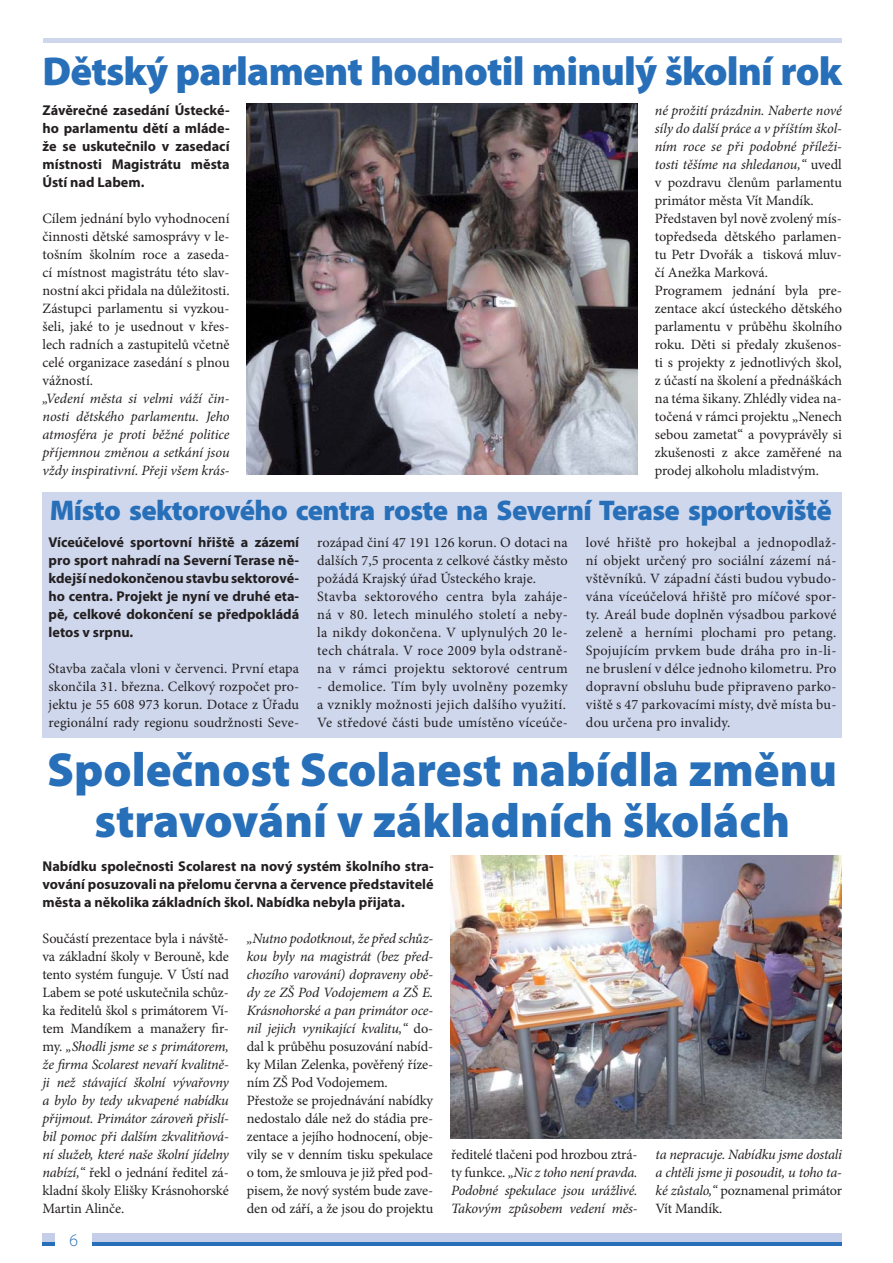
<style>
.page{position:relative;width:893px;height:1263px;background:#fff}
.page>*{position:absolute;margin:0;border:0;box-sizing:border-box;transform-origin:0 0}
.t1{font:900 48px/51px "Myriad Pro";color:#276fb8;text-align:center}
.t2{font:900 40.5px "Myriad Pro";letter-spacing:-.02em;color:#276fb8}
.t3{font:900 28.5px "Myriad Pro";letter-spacing:-.02em;color:#276fb8}
.t4{font:300 17.55px "Myriad Pro";color:#276fb8}
.t5{font:14.25px/18px "Minion Pro";color:#231f20;text-align:justify}
.t6{font:700 14.25px/18px "Myriad Pro";color:#231f20;text-align:justify}
.t7{font:italic 14.25px/18px "Minion Pro";letter-spacing:-.015em;color:#231f20;text-align:justify}
.t8{font:14.25px/18px "Minion Pro";letter-spacing:.02em;color:#231f20}
.t9{font:14.25px/18px "Minion Pro";letter-spacing:.03em;color:#231f20}
.s1{font-style:italic}
.s2{font-style:normal}
</style>
<div class="page">
<div style="left:92px;top:1237px;width:750px;height:9px;background:#276fb8"></div>
<div style="left:92px;top:1233px;width:750px;height:9px;background:#c4cee9"></div>
<div style="left:43px;top:1237px;width:12px;height:9px;background:#276fb8"></div>
<div style="left:43px;top:1233px;width:12px;height:9px;background:#c4cee9"></div>
<div style="left:43px;top:493px;width:799px;height:245px;background:#cfd7ed"></div>
<div style="left:43px;top:38px;width:799px;height:5px;background:#cfd7ed"></div>
<img style="left:247px;top:103px;width:391px;height:372px">
<img style="left:451px;top:855px;width:391px;height:283px">
<h2 class="t2" style="left:43px;top:56px;width:801px">Dětský parlament hodnotil minulý školní rok</h2>
<p class="t5" style="left:655px;top:102px;width:189px;text-align:left"><span class="s1">né prožití prázdnin. Naberte nové síly do další práce a v příštím škol&shy;ním roce se při podobné příleži&shy;tosti těšíme na shledanou,“</span> uvedl v pozdravu členům parlamentu primátor města Vít Mandík.<br>Představen byl nově zvolený mís&shy;topředseda dětského parlamen&shy;tu Petr Dvořák a tisková mluv&shy;čí Anežka Marková.<br>Programem jednání byla pre&shy;zentace akcí ústeckého dětského parlamentu v průběhu školního roku. Děti si předaly zkušenos&shy;ti s projekty z jednotlivých škol, z účastí na školení a přednáškách na téma šikany. Zhlédly videa na&shy;točená v rámci projektu „Nenech sebou zametat“ a povyprávěly si zkušenosti z akce zaměřené na prodej alkoholu mladistvým.</p>
<p class="t6" style="left:43px;top:102px;width:189px">Závěrečné zasedání Ústecké&shy;ho parlamentu dětí a mláde&shy;že se uskutečnilo v zasedací místnosti Magistrátu města Ústí nad Labem.</p>
<p class="t5" style="left:43px;top:210px;width:189px">Cílem jednání bylo vyhodnocení činnosti dětské samosprávy v le&shy;tošním školním roce a zaseda&shy;cí místnost magistrátu této slav&shy;nostní akci přidala na důležitosti.<br>Zástupci parlamentu si vyzkou&shy;šeli, jaké to je usednout v křes&shy;lech radních a zastupitelů včetně celé organizace zasedání s plnou vážností.</p>
<p class="t7" style="left:43px;top:390px;width:189px">„Vedení města si velmi váží čin&shy;nosti dětského parlamentu. Jeho atmosféra je proti běžné politice příjemnou změnou a setkání jsou vždy inspirativní. Přeji všem krás-</p>
<h3 class="t3" style="left:50px;top:500px;width:783px">Místo sektorového centra roste na Severní Terase sportoviště</h3>
<p class="t6" style="left:49px;top:534px;width:252px">Víceúčelové sportovní hřiště a zázemí pro sport nahradí na Severní Terase ně&shy;kdejší nedokončenou stavbu sektorové&shy;ho centra. Projekt je nyní ve druhé eta&shy;pě, celkové dokončení se předpokládá letos v srpnu.</p>
<p class="t5" style="left:49px;top:660px;width:252px">Stavba začala vloni v červenci. První etapa skončila 31. března. Celkový rozpočet pro&shy;jektu je 55 608 973 korun. Dotace z Úřadu regionální rady regionu soudržnosti Seve-</p>
<p class="t8" style="left:317px;top:534px;width:252px">rozápad činí 47 191 126 korun. O dotaci na dalších 7,5 procenta z celkové částky město požádá Krajský úřad Ústeckého kraje.<br>Stavba sektorového centra byla zaháje&shy;ná v 80. letech minulého století a neby&shy;la nikdy dokončena. V uplynulých 20 le&shy;tech chátrala. V roce 2009 byla odstraně&shy;na v rámci projektu sektorové centrum</p>
<p class="t9" style="left:317px;top:678px;width:252px">- demolice. Tím byly uvolněny pozemky a vznikly možnosti jejich dalšího využití.<br>Ve středové části bude umístěno víceúče-</p>
<p class="t5" style="left:586px;top:534px;width:252px">lové hřiště pro hokejbal a jednopodlaž&shy;ní objekt určený pro sociální zázemí ná&shy;vštěvníků. V západní části budou vybudo&shy;vána víceúčelová hřiště pro míčové spor&shy;ty. Areál bude doplněn výsadbou parkové zeleně a herními plochami pro petang.<br>Spojujícím prvkem bude dráha pro in-li&shy;ne bruslení v délce jednoho kilometru. Pro dopravní obsluhu bude připraveno parko&shy;viště s 47 parkovacími místy, dvě místa bu&shy;dou určena pro invalidy.</p>
<h1 class="t1" style="left:47px;top:749px;width:791px">Společnost Scolarest nabídla změnu stravování v základních školách</h1>
<p class="t6" style="left:43px;top:858px;width:393px">Nabídku společnosti Scolarest na nový systém školního stra&shy;vování posuzovali na přelomu června a července představitelé města a několika základních škol. Nabídka nebyla přijata.</p>
<p class="t5" style="left:43px;top:930px;width:188px">Součástí prezentace byla i návště&shy;va základní školy v Berouně, kde tento systém funguje. V Ústí nad Labem se poté uskutečnila schůz&shy;ka ředitelů škol s primátorem Ví&shy;tem Mandíkem a manažery fir&shy;my. <span class="s1">„Shodli jsme se s primátorem, že firma Scolarest nevaří kvalitně&shy;ji než stávající školní vývařovny a bylo by tedy ukvapené nabídku přijmout. Primátor zároveň přislí&shy;bil pomoc při dalším zkvalitňová&shy;ní služeb, které naše školní jídelny nabízí,“</span> řekl o jednání ředitel zá&shy;kladní školy Elišky Krásnohorské Martin Alinče.</p>
<p class="t5" style="left:247px;top:930px;width:188px;text-align:left"><span class="s1">„Nutno podotknout, že před schůz&shy;kou byly na magistrát (bez před&shy;chozího varování) dopraveny obě&shy;dy ze ZŠ Pod Vodojemem a ZŠ E.<br>Krásnohorské a pan primátor oce&shy;nil jejich vynikající kvalitu,“</span> do&shy;dal k průběhu posuzování nabíd&shy;ky Milan Zelenka, pověřený říze&shy;ním ZŠ Pod Vodojemem.<br>Přestože se projednávání nabídky nedostalo dále než do stádia pre&shy;zentace a jejího hodnocení, obje&shy;vily se v denním tisku spekulace o tom, že smlouva je již před pod&shy;pisem, že nový systém bude zave&shy;den od září, a že jsou do projektu</p>
<p class="t4" style="left:70px;top:1234px;width:10px">6</p>
<p class="t7" style="left:451px;top:1146px;width:188px"><span class="s2">ředitelé tlačeni pod hrozbou ztrá&shy;ty funkce.</span> „Nic z toho není pravda.<br>Podobné spekulace jsou urážlivé.<br>Takovým způsobem vedení měs-</p>
<p class="t7" style="left:656px;top:1146px;width:188px">ta nepracuje. Nabídku jsme dostali a chtěli jsme ji posoudit, u toho ta&shy;ké zůstalo,“ <span class="s2">poznamenal primátor Vít Mandík.</span></p>
</div>
